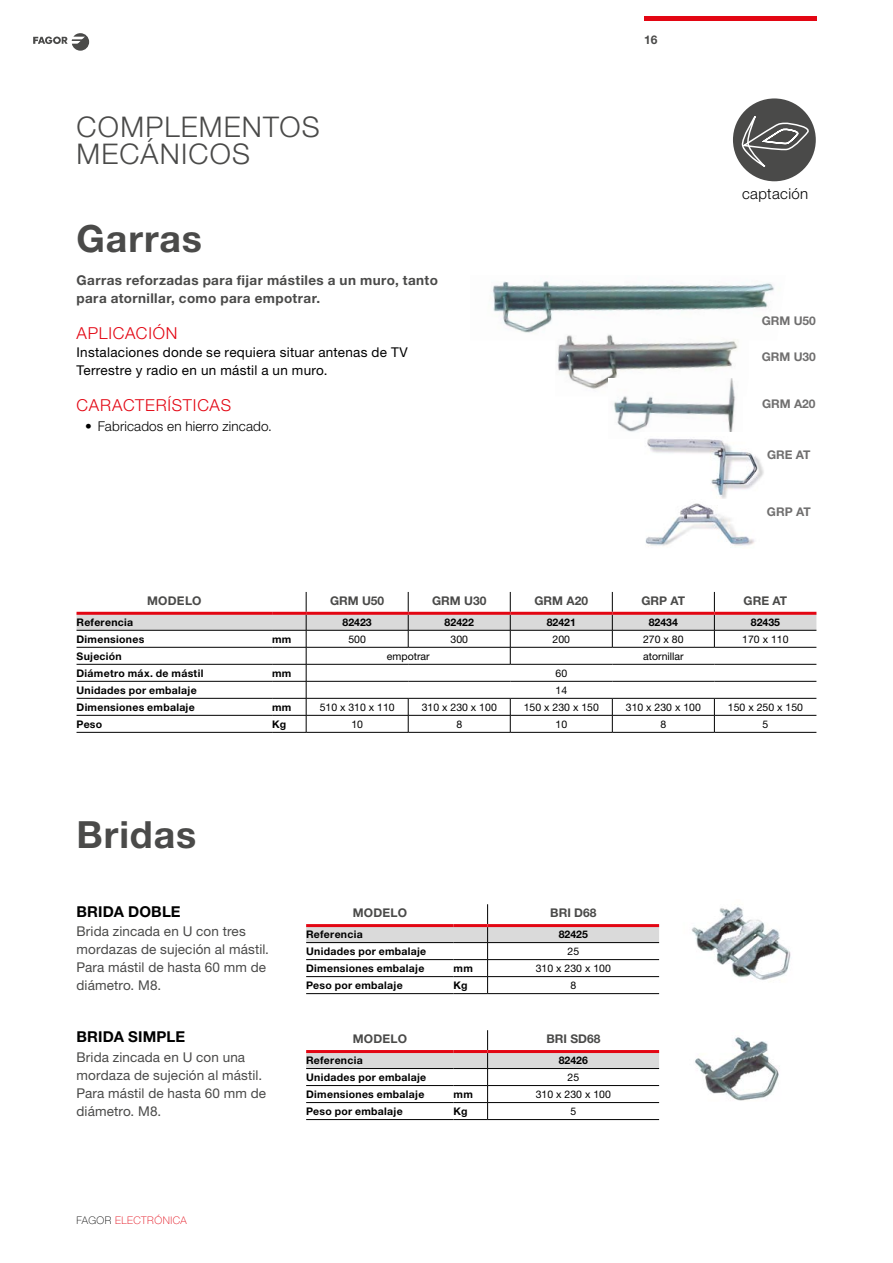
<style>
.page{position:relative;width:893px;height:1263px;background:#fff}
.page>*{position:absolute;margin:0;border:0;box-sizing:border-box;transform-origin:0 0}
.t1{font:700 37.5px "Helvetica Neue LT Std";letter-spacing:.025em;color:#4a4a49}
.t2{font:300 28.5px/27px "Helvetica Neue LT Std";letter-spacing:.045em;color:#4a4a49}
.t3{font:300 16.5px "Helvetica Neue LT Std";letter-spacing:.05em;color:#e30613}
.t4{font:700 15px "Helvetica Neue LT Std";letter-spacing:.01em;color:#000}
.t5{font:300 15px "Helvetica Neue LT Std";letter-spacing:.025em;color:#000}
.t6{font:13.5px/18px "Helvetica Neue LT Std";letter-spacing:.01em;color:#4a4a49}
.t7{font:700 13.5px/18px "Helvetica Neue LT Std";letter-spacing:.03em;color:#4a4a49}
.t8{font:13.5px/18px "Helvetica Neue LT Std";letter-spacing:.02em;color:#000}
.t9{font:300 13.5px "Helvetica Neue LT Std";letter-spacing:.01em;color:#000}
.t10{font:700 12px "Helvetica Neue LT Std";color:#4a4a49}
.t11{font:700 12px "Helvetica Neue LT Std";color:#706f6f}
.t12{font:700 10.5px "Helvetica Neue LT Std";letter-spacing:.025em;color:#000}
.t13{font:10.5px "Helvetica Neue LT Std";color:#000}
.t14{font:100 10.5px "Helvetica Neue LT Std";letter-spacing:.045em;color:#e30613}
.s1{color:#000}
</style>
<div class="page">
<svg style="left:33px;top:33px;width:56px;height:18px"></svg>
<hr style="left:644px;top:16px;width:172px;height:4px;background:#e30613">
<div style="left:733px;top:98px;width:83px;height:83px;background:#4a4a49;border-radius:50%"></div>
<svg style="left:739px;top:115px;width:71px;height:53px"></svg>
<img style="left:493px;top:281px;width:281px;height:52px">
<hr style="left:77px;top:732px;width:195px;height:1px;background:#000">
<hr style="left:272px;top:732px;width:34px;height:1px;background:#000">
<svg style="left:77px;top:592px;width:739px;height:140px"></svg>
<hr style="left:306px;top:732px;width:102px;height:1px;background:#000">
<hr style="left:408px;top:732px;width:102px;height:1px;background:#000">
<hr style="left:510px;top:732px;width:102px;height:1px;background:#000">
<hr style="left:612px;top:732px;width:102px;height:1px;background:#000">
<hr style="left:714px;top:732px;width:102px;height:1px;background:#000">
<img style="left:555px;top:331px;width:194px;height:58px">
<img style="left:608px;top:378px;width:134px;height:54px">
<img style="left:645px;top:498px;width:110px;height:48px">
<img style="left:647px;top:438px;width:117px;height:60px">
<img style="left:691px;top:907px;width:100px;height:73px">
<img style="left:695px;top:1037px;width:85px;height:64px">
<hr style="left:306px;top:993px;width:148px;height:1px;background:#000">
<hr style="left:454px;top:993px;width:34px;height:1px;background:#000">
<svg style="left:306px;top:904px;width:353px;height:89px"></svg>
<hr style="left:488px;top:993px;width:171px;height:1px;background:#000">
<hr style="left:306px;top:1119px;width:148px;height:1px;background:#000">
<hr style="left:454px;top:1119px;width:34px;height:1px;background:#000">
<svg style="left:306px;top:1030px;width:353px;height:89px"></svg>
<hr style="left:488px;top:1119px;width:171px;height:1px;background:#000">
<h2 class="t2" style="left:77px;top:112px;width:245px">COMPLEMENTOS<br>MECÁNICOS</h2>
<h1 class="t1" style="left:77px;top:216px;width:127px">Garras</h1>
<p class="t7" style="left:77px;top:271px;width:363px">Garras reforzadas para fijar mástiles a un muro, tanto para atornillar, como para empotrar.</p>
<h3 class="t3" style="left:77px;top:323px;width:103px">APLICACIÓN</h3>
<p class="t8" style="left:77px;top:343px;width:333px">Instalaciones donde se requiera situar antenas de TV<br>Terrestre y radio en un mástil a un muro.</p>
<h3 class="t3" style="left:77px;top:395px;width:156px">CARACTERÍSTICAS</h3>
<p class="t9" style="left:85px;top:418px;width:189px">• Fabricados en hierro zincado.</p>
<p class="t10" style="left:644px;top:32px;width:15px">16</p>
<h3 class="t5" style="left:742px;top:185px;width:68px">captación</h3>
<p class="t11" style="left:762px;top:314px;width:56px">GRM U50</p>
<p class="t11" style="left:762px;top:350px;width:56px">GRM U30</p>
<p class="t11" style="left:762px;top:396px;width:55px">GRM A20</p>
<p class="t11" style="left:767px;top:447px;width:45px">GRE AT</p>
<p class="t11" style="left:767px;top:504px;width:45px">GRP AT</p>
<p class="t10" style="left:147px;top:593px;width:56px">MODELO</p>
<p class="t10" style="left:330px;top:593px;width:56px">GRM U50</p>
<p class="t10" style="left:432px;top:593px;width:56px">GRM U30</p>
<p class="t10" style="left:534px;top:593px;width:55px">GRM A20</p>
<p class="t10" style="left:641px;top:593px;width:45px">GRP AT</p>
<p class="t10" style="left:744px;top:593px;width:45px">GRE AT</p>
<p class="t12" style="left:77px;top:615px;width:58px">Referencia</p>
<p class="t12" style="left:343px;top:615px;width:31px">82423</p>
<p class="t12" style="left:445px;top:615px;width:31px">82422</p>
<p class="t12" style="left:547px;top:615px;width:31px">82421</p>
<p class="t12" style="left:649px;top:615px;width:31px">82434</p>
<p class="t12" style="left:751px;top:615px;width:31px">82435</p>
<p class="t12" style="left:77px;top:632px;width:69px">Dimensiones</p>
<p class="t12" style="left:272px;top:632px;width:21px">mm</p>
<p class="t13" style="left:348px;top:632px;width:19px">500</p>
<p class="t13" style="left:450px;top:632px;width:19px">300</p>
<p class="t13" style="left:553px;top:632px;width:19px">200</p>
<p class="t13" style="left:643px;top:632px;width:42px">270 x 80</p>
<p class="t13" style="left:742px;top:632px;width:48px">170 x 110</p>
<p class="t12" style="left:77px;top:649px;width:47px">Sujeción</p>
<p class="t13" style="left:387px;top:649px;width:44px">empotrar</p>
<p class="t13" style="left:643px;top:649px;width:42px">atornillar</p>
<p class="t12" style="left:77px;top:666px;width:128px">Diámetro máx. de mástil</p>
<p class="t12" style="left:272px;top:666px;width:21px">mm</p>
<p class="t13" style="left:555px;top:666px;width:13px">60</p>
<p class="t12" style="left:77px;top:683px;width:122px">Unidades por embalaje</p>
<p class="t13" style="left:555px;top:683px;width:13px">14</p>
<p class="t12" style="left:77px;top:700px;width:120px">Dimensiones embalaje</p>
<p class="t12" style="left:272px;top:700px;width:21px">mm</p>
<p class="t13" style="left:320px;top:701px;width:77px">510 x 310 x 110</p>
<p class="t13" style="left:422px;top:701px;width:77px">310 x 230 x 100</p>
<p class="t13" style="left:524px;top:701px;width:77px">150 x 230 x 150</p>
<p class="t13" style="left:626px;top:701px;width:77px">310 x 230 x 100</p>
<p class="t13" style="left:728px;top:701px;width:77px">150 x 250 x 150</p>
<p class="t12" style="left:77px;top:717px;width:27px">Peso</p>
<p class="t12" style="left:272px;top:717px;width:15px">Kg</p>
<p class="t13" style="left:351px;top:718px;width:13px">10</p>
<p class="t13" style="left:456px;top:718px;width:7px">8</p>
<p class="t13" style="left:555px;top:718px;width:13px">10</p>
<p class="t13" style="left:660px;top:718px;width:7px">8</p>
<p class="t13" style="left:762px;top:718px;width:7px">5</p>
<h1 class="t1" style="left:77px;top:811px;width:121px">Bridas</h1>
<h3 class="t4" style="left:77px;top:902px;width:106px">BRIDA DOBLE</h3>
<p class="t6" style="left:77px;top:922px;width:194px">Brida zincada en U con tres mordazas de sujeción al mástil.<br>Para mástil de hasta 60 mm de diámetro. M8.</p>
<h3 class="t4" style="left:77px;top:1028px;width:110px">BRIDA SIMPLE</h3>
<p class="t6" style="left:77px;top:1048px;width:191px">Brida zincada en U con una mordaza de sujeción al mástil.<br>Para mástil de hasta 60 mm de diámetro. M8.</p>
<p class="t10" style="left:353px;top:905px;width:56px">MODELO</p>
<p class="t10" style="left:550px;top:905px;width:48px">BRI D68</p>
<p class="t12" style="left:306px;top:927px;width:58px">Referencia</p>
<p class="t12" style="left:559px;top:927px;width:31px">82425</p>
<p class="t12" style="left:306px;top:944px;width:122px">Unidades por embalaje</p>
<p class="t13" style="left:567px;top:945px;width:13px">25</p>
<p class="t12" style="left:306px;top:962px;width:120px">Dimensiones embalaje</p>
<p class="t12" style="left:454px;top:962px;width:21px">mm</p>
<p class="t13" style="left:536px;top:962px;width:77px">310 x 230 x 100</p>
<p class="t12" style="left:306px;top:979px;width:98px">Peso por embalaje</p>
<p class="t12" style="left:454px;top:979px;width:15px">Kg</p>
<p class="t13" style="left:570px;top:979px;width:7px">8</p>
<p class="t10" style="left:353px;top:1031px;width:56px">MODELO</p>
<p class="t10" style="left:546px;top:1031px;width:56px">BRI SD68</p>
<p class="t12" style="left:306px;top:1053px;width:58px">Referencia</p>
<p class="t12" style="left:559px;top:1053px;width:31px">82426</p>
<p class="t12" style="left:306px;top:1070px;width:122px">Unidades por embalaje</p>
<p class="t13" style="left:567px;top:1071px;width:13px">25</p>
<p class="t12" style="left:306px;top:1087px;width:120px">Dimensiones embalaje</p>
<p class="t12" style="left:454px;top:1087px;width:21px">mm</p>
<p class="t13" style="left:536px;top:1088px;width:77px">310 x 230 x 100</p>
<p class="t12" style="left:306px;top:1104px;width:98px">Peso por embalaje</p>
<p class="t12" style="left:454px;top:1104px;width:15px">Kg</p>
<p class="t13" style="left:570px;top:1105px;width:7px">5</p>
<p class="t14" style="left:77px;top:1214px;width:112px"><span class="s1">FAGOR</span> ELECTRÓNICA</p>
</div>
